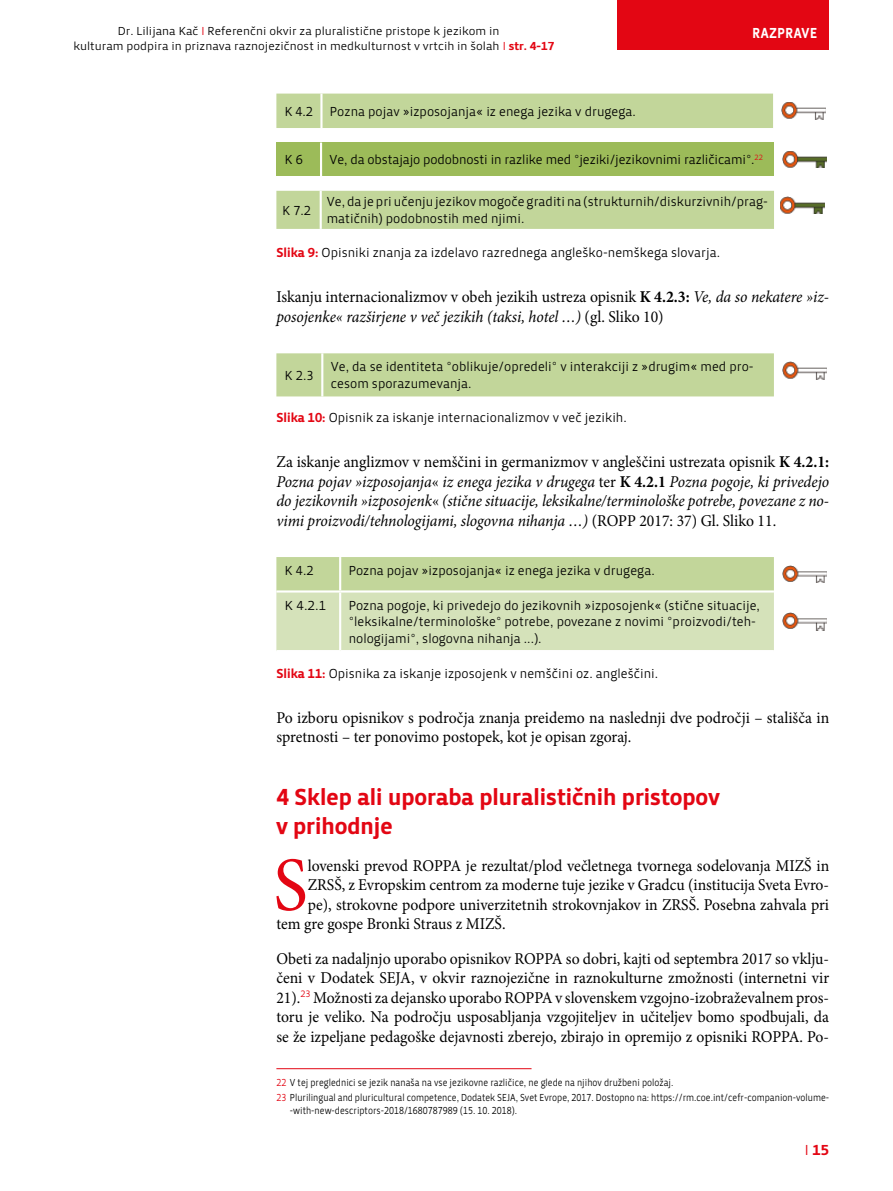
<style>
.page{position:relative;width:893px;height:1191px;background:#fff}
.page>*{position:absolute;margin:0;border:0;box-sizing:border-box;transform-origin:0 0}
.t1{font:76.5px "Minion Pro";color:#e30613;scale:.95 1}
.t2{font:24px/28.8px "Priva Four Pro";color:#e30613;scale:.95 1}
.t3{font:16.5px/19.5px "Minion Pro";color:#000;scale:.95 1}
.t4{font:italic 16.5px/19.5px "Minion Pro";letter-spacing:-.005em;color:#000;scale:.95 1}
.t5{font:15px "Priva Four Pro";letter-spacing:.05em;color:#fff;scale:.85 1}
.t6{font:15px "Priva Four Pro";color:#e30613}
.t7{font:13.5px/16.5px "Priva One Pro";color:#000;scale:.95 1}
.t8{font:13.5px "Priva One Pro";color:#000}
.t9{font:12px/15px "Priva One Pro";color:#000}
.t10{font:10.5px/14.7px "Priva One Pro";color:#000;scale:.85 1}
.s1{color:#e30613}
.s2{font-family:"Priva Four Pro";color:#e30613}
.s3{font-style:normal}
.s4{font-weight:700;font-style:normal}
.s5{font-family:"Priva One Pro"}
</style>
<div class="page">
<div style="left:617px;top:0;width:212px;height:50px;background:#e30613"></div>
<div style="left:276px;top:94px;width:497px;height:34px;background:#c2d69a"></div>
<hr style="left:320px;top:94px;width:3px;height:34px;background:#fff">
<img style="left:782px;top:102px;width:44px;height:17px">
<div style="left:276px;top:142px;width:45px;height:34px;background:#9cbb59"></div>
<div style="left:321px;top:142px;width:453px;height:34px;background:#9cbb59"></div>
<hr style="left:320px;top:142px;width:2px;height:34px;background:#fff">
<img style="left:782px;top:151px;width:45px;height:17px">
<div style="left:276px;top:191px;width:498px;height:38px;background:#c2d69a"></div>
<hr style="left:320px;top:191px;width:2px;height:38px;background:#fff">
<img style="left:780px;top:197px;width:44px;height:16px">
<div style="left:276px;top:353px;width:498px;height:43px;background:#c2d69a"></div>
<hr style="left:321px;top:353px;width:2px;height:43px;background:#fff">
<img style="left:782px;top:362px;width:45px;height:17px">
<svg style="left:276px;top:557px;width:498px;height:93px;background:#ceddae"></svg>
<hr style="left:339px;top:557px;width:2px;height:33px;background:#fff">
<hr style="left:276px;top:590px;width:64px;height:2px;background:#fff">
<hr style="left:340px;top:590px;width:434px;height:2px;background:#fff">
<hr style="left:339px;top:592px;width:2px;height:58px;background:#fff">
<img style="left:782px;top:565px;width:45px;height:18px">
<img style="left:782px;top:612px;width:45px;height:18px">
<hr style="left:276px;top:1068px;width:255px;height:1px;background:#e30613">
<p class="t9" style="left:73px;top:23px;width:483px;text-indent:44px">Dr. Lilijana Kač <span class="s1">I</span> Referenčni okvir za pluralistične pristope k jezikom in<br>kulturam podpira in priznava raznojezičnost in medkulturnost v vrtcih in šolah <span class="s1">I</span> <span class="s2">str. 4-17</span></p>
<p class="t5" style="left:752px;top:23px;width:78px">RAZPRAVE</p>
<p class="t7" style="left:285px;top:103px;width:31px">K 4.2</p>
<p class="t7" style="left:330px;top:103px;width:324px">Pozna pojav »izposojanja« iz enega jezika v drugega.</p>
<p class="t7" style="left:285px;top:151px;width:21px">K 6</p>
<p class="t7" style="left:330px;top:151px;width:458px">Ve, da obstajajo podobnosti in razlike med °jeziki/jezikovnimi različicami°.<sup>22</sup></p>
<p class="t7" style="left:282px;top:202px;width:32px">K 7.2</p>
<p class="t7" style="left:327px;top:194px;width:466px">Ve, da je pri učenju jezikov mogoče graditi na (strukturnih/diskurzivnih/prag&shy;matičnih) podobnostih med njimi.</p>
<p class="t7" style="left:276px;top:244px;width:468px"><span class="s2">Slika 9:</span> Opisniki znanja za izdelavo razrednega angleško-nemškega slovarja.</p>
<p class="t4" style="left:276px;top:287px;width:583px"><span class="s3">Iskanju internacionalizmov v obeh jezikih ustreza opisnik</span> <span class="s4">K 4.2.3:</span> Ve, da so nekatere »iz&shy;posojenke« razširjene v več jezikih (taksi, hotel …) <span class="s3">(gl. Sliko 10)</span></p>
<p class="t7" style="left:285px;top:367px;width:32px">K 2.3</p>
<p class="t7" style="left:331px;top:359px;width:447px">Ve, da se identiteta °oblikuje/opredeli° v interakciji z »drugim« med pro&shy;cesom sporazumevanja.</p>
<p class="t7" style="left:276px;top:409px;width:370px"><span class="s2">Slika 10:</span> Opisnik za iskanje internacionalizmov v več jezikih.</p>
<p class="t4" style="left:276px;top:452px;width:583px;text-align:justify"><span class="s3">Za iskanje anglizmov v nemščini in germanizmov v angleščini ustrezata opisnik</span> <span class="s4">K 4.2.1:<br></span>Pozna pojav »izposojanja<span class="s3">«</span> iz enega jezika v drugega <span class="s3">ter</span> <span class="s4">K 4.2.1</span> Pozna pogoje, ki privedejo do jezikovnih »izposojenk<span class="s3">«</span> (stične situacije, leksikalne/terminološke potrebe, povezane z no&shy;vimi proizvodi/tehnologijami, slogovna nihanja …) <span class="s3">(ROPP 2017: 37) Gl. Sliko 11.</span></p>
<p class="t7" style="left:285px;top:562px;width:32px">K 4.2</p>
<p class="t7" style="left:349px;top:562px;width:324px">Pozna pojav »izposojanja« iz enega jezika v drugega.</p>
<p class="t8" style="left:285px;top:596px;width:43px">K 4.2.1</p>
<p class="t7" style="left:349px;top:597px;width:434px">Pozna pogoje, ki privedejo do jezikovnih »izposojenk« (stične situacije, °leksikalne/terminološke° potrebe, povezane z novimi °proizvodi/teh&shy;nologijami°, slogovna nihanja ...).</p>
<p class="t7" style="left:276px;top:665px;width:403px"><span class="s2">Slika 11:</span> Opisnika za iskanje izposojenk v nemščini oz. angleščini.</p>
<p class="t3" style="left:276px;top:707px;width:583px">Po izboru opisnikov s področja znanja preidemo na naslednji dve področji – stališča in spretnosti – ter ponovimo postopek, kot je opisan zgoraj.</p>
<h2 class="t2" style="left:276px;top:783px;width:468px">4 Sklep ali uporaba pluralističnih pristopov v prihodnje</h2>
<h1 class="t1" style="left:273px;top:834px;width:38px">S</h1>
<p class="t3" style="left:308px;top:855px;width:550px">lovenski prevod ROPPA je rezultat/plod večletnega tvornega sodelovanja MIZŠ in</p>
<p class="t3" style="left:308px;top:875px;width:550px">ZRSŠ, z Evropskim centrom za moderne tuje jezike v Gradcu (institucija Sveta Evro-</p>
<p class="t3" style="left:308px;top:894px;width:550px">pe), strokovne podpore univerzitetnih strokovnjakov in ZRSŠ. Posebna zahvala pri</p>
<p class="t3" style="left:276px;top:914px;width:243px">tem gre gospe Bronki Straus z MIZŠ.</p>
<p class="t3" style="left:276px;top:948px;width:583px;text-align:justify">Obeti za nadaljnjo uporabo opisnikov ROPPA so dobri, kajti od septembra 2017 so vklju&shy;čeni v Dodatek SEJA, v okvir raznojezične in raznokulturne zmožnosti (internetni vir 21).<sup>23</sup> Možnosti za dejansko uporabo ROPPA v slovenskem vzgojno-izobraževalnem pros&shy;toru je veliko. Na področju usposabljanja vzgojiteljev in učiteljev bomo spodbujali, da se že izpeljane pedagoške dejavnosti zberejo, zbirajo in opremijo z opisniki ROPPA. Po-</p>
<p class="t10" style="left:276px;top:1075px;width:652px"><span class="s1">22</span> V tej preglednici se jezik nanaša na vse jezikovne različice, ne glede na njihov družbeni položaj.<br><span class="s1">23</span> Plurilingual and pluricultural competence, Dodatek SEJA, Svet Evrope, 2017. Dostopno na: https://rm.coe.int/cefr-companion-volume-</p>
<p class="t10" style="left:290px;top:1103px;width:269px">-with-new-descriptors-2018/1680787989 (15. 10. 2018).</p>
<p class="t6" style="left:805px;top:1140px;width:26px"><span class="s5">I</span> 15</p>
</div>
